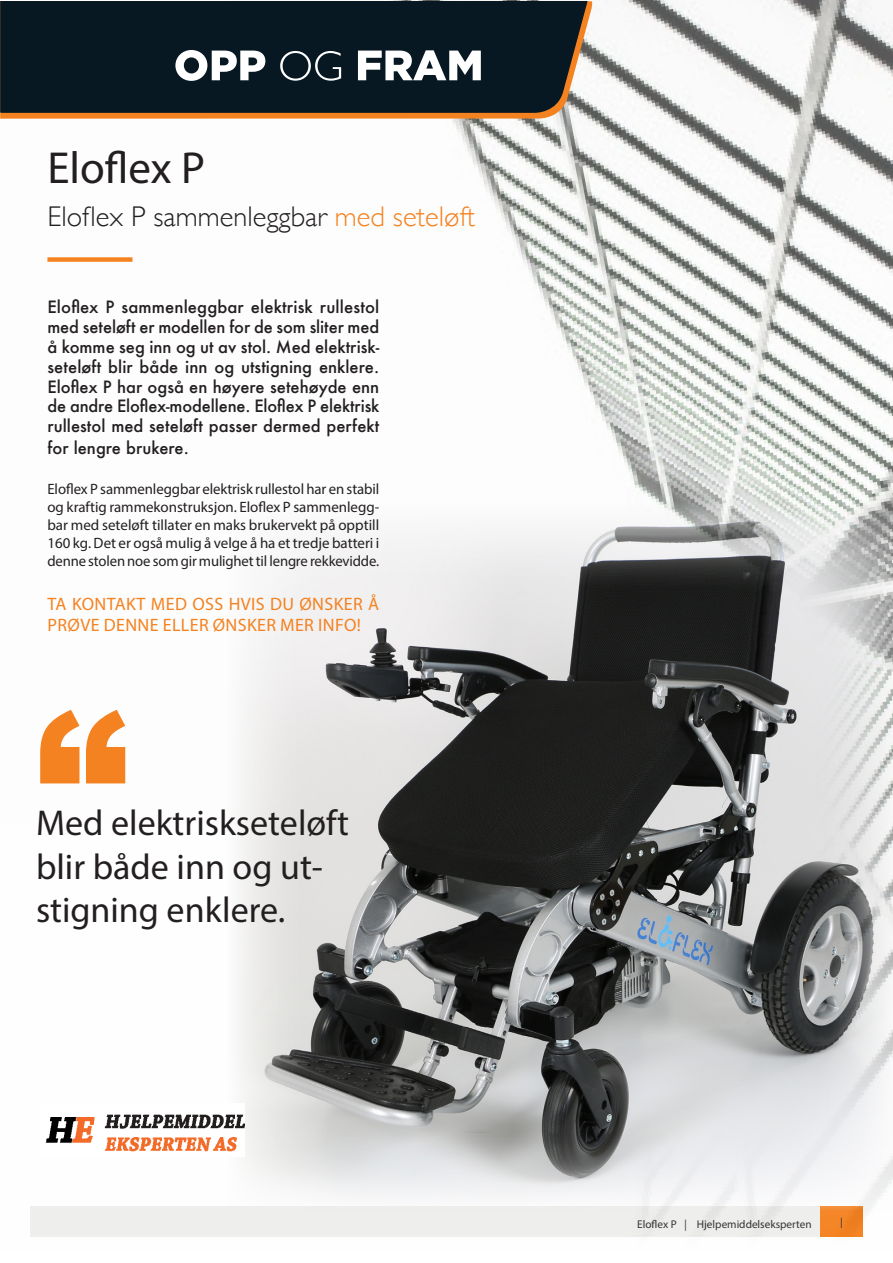
<style>
.page{position:relative;width:893px;height:1263px;background:#fff}
.page>*{position:absolute;margin:0;border:0;box-sizing:border-box;transform-origin:0 0}
.headline-4{font:45px "Myriad Pro";color:#231f20}
.t1{font:36px/43.2px "Myriad Pro";color:#231f20}
.headline-4-2{font:300 28.5px "Gill Sans";color:#231f20}
.t2{font:18px/21.6px "Myriad Pro";letter-spacing:.02em;color:#f58220}
.t3{font:500 16.5px/19.8px "Futura";color:#231f20;text-align:justify}
.t4{font:15px/18px "Myriad Pro";letter-spacing:-.01em;color:#231f20;text-align:justify}
.t5{font:300 15px "Gill Sans";color:#312f30}
.t6{font:11.25px "Myriad Pro";color:#312f30}
.s1{color:#f58220}
.s2{font-family:"Minion Pro"}
</style>
<div class="page">
<img style="left:30px;top:0;width:863px;height:1237px">
<img style="left:228px;top:503px;width:665px;height:707px">
<svg style="left:0;top:1px;width:592px;height:118px;background:#ef974b"></svg>
<div style="left:0;top:1px;width:587px;height:112px;background:#071822"></div>
<svg style="left:175px;top:50px;width:306px;height:31px"></svg>
<div style="left:47px;top:257px;width:85px;height:5px;background:#f58220"></div>
<svg style="left:40px;top:710px;width:85px;height:73px"></svg>
<img style="left:40px;top:1103px;width:205px;height:53px">
<p class="headline-4" style="left:47px;top:140px;width:159px">Eloflex P</p>
<p class="headline-4-2" style="left:47px;top:195px;width:429px">Eloflex P sammenleggbar <span class="s1">med seteløft</span></p>
<p class="t3" style="left:47px;top:297px;width:333px">Eloflex P sammenleggbar elektrisk rullestol med seteløft er modellen for de som sliter med å komme seg inn og ut av stol. Med elektrisk&shy;seteløft blir både inn og utstigning enklere.<br>Eloflex P har også en høyere setehøyde enn de andre Eloflex-modellene. Eloflex P elektrisk rullestol med seteløft passer dermed perfekt</p>
<p class="t3" style="left:47px;top:438px;width:143px">for lengre brukere.</p>
<p class="t4" style="left:47px;top:480px;width:333px">Eloflex P sammenleggbar elektrisk rullestol har en stabil og kraftig rammekonstruksjon. Eloflex P sammenlegg&shy;bar med seteløft tillater en maks brukervekt på opptill 160 kg. Det er også mulig å velge å ha et tredje batteri i denne stolen noe som gir mulighet til lengre rekkevidde.</p>
<p class="t2" style="left:48px;top:592px;width:333px">TA KONTAKT MED OSS HVIS DU ØNSKER Å<br>PRØVE DENNE ELLER ØNSKER MER INFO!</p>
<p class="t1" style="left:36px;top:801px;width:315px">Med elektriskseteløft blir både inn og ut&shy;stigning enklere.</p>
<p class="t6" style="left:637px;top:1217px;width:176px">Eloflex P <span class="s2">|</span> Hjelpemiddelseksperten</p>
<p class="t5" style="left:838px;top:1211px;width:9px">1</p>
</div>
